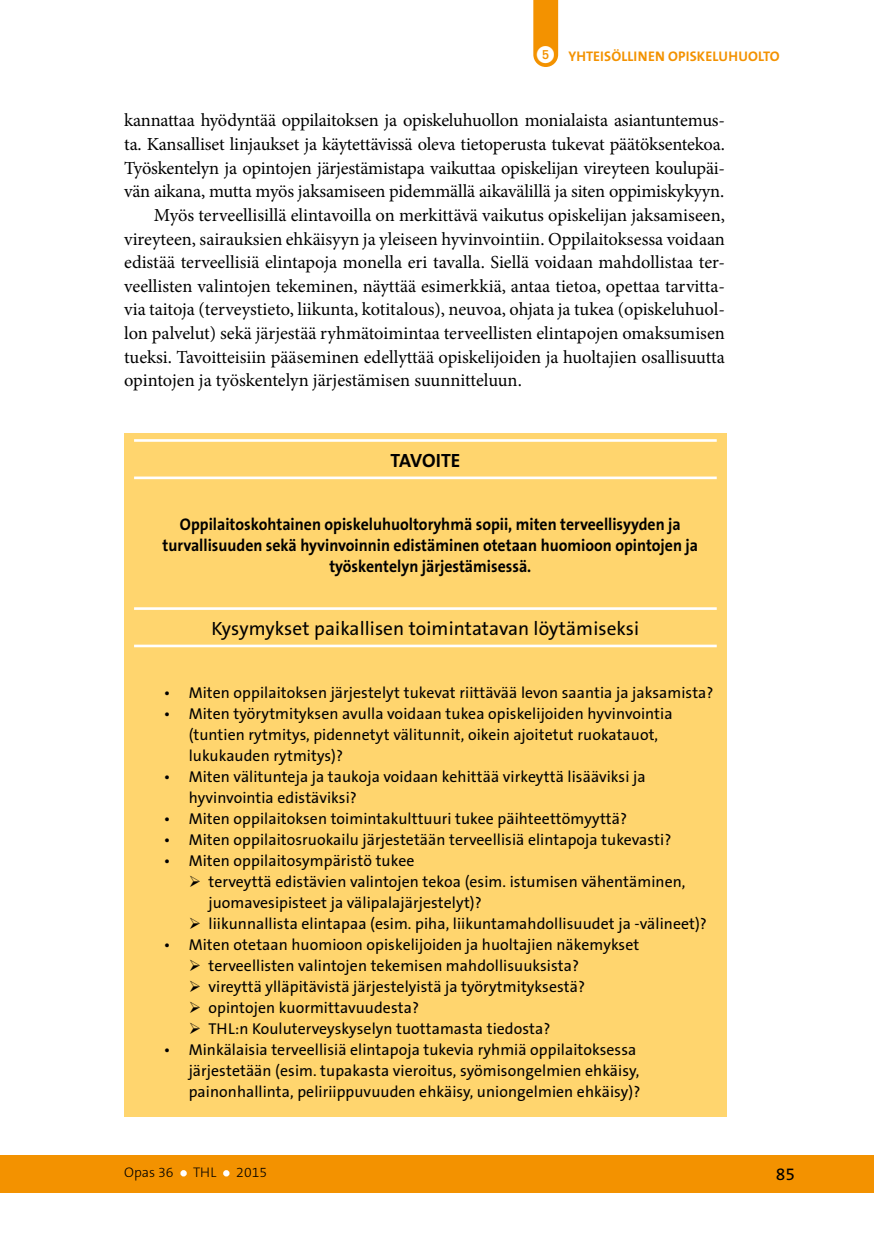
<style>
.page{position:relative;width:874px;height:1241px;background:#fff}
.page>*{position:absolute;margin:0;border:0;box-sizing:border-box;transform-origin:0 0}
.Tavoite{font:19.25px "The Sans B5 Plain";letter-spacing:.005em;color:#000}
.Tavoite-2{font:700 19.25px "The Sans B7";letter-spacing:-.01em;color:#000}
.Leipis{font:18.38px/23.6px "Minion Pro";letter-spacing:-.005em;color:#000;text-align:justify}
.Leipis_ei_sis{font:18.38px/23.6px "Minion Pro";letter-spacing:-.01em;color:#000;text-align:justify}
.t1{font:17.5px "The Sans B5 Plain";color:#000}
.Tavoitebold{font:700 16.97px/21px "The Sans B7";color:#000;text-align:center;scale:.93 1}
.t2{font:15.75px/21px "The Sans B5 Plain";letter-spacing:.005em;color:#000}
.t3{font:700 14px "The Sans B7";letter-spacing:.01em;color:#f39200}
.t4{font:300 14px "The Sans B3";color:#000}
.s1{font-family:"European Pi One";font-weight:400;font-size:17.5px;color:#fff}
.s2{color:#fff}
</style>
<div class="page">
<svg style="left:533px;top:0;width:25px;height:67px;background:#f3970d"></svg>
<div style="left:0;top:1155px;width:873px;height:37px;background:#f39200"></div>
<div style="left:180px;top:1169px;width:7px;height:7px;border:4px solid #fff;border-radius:50%"></div>
<div style="left:223px;top:1169px;width:6px;height:7px;border:4px solid #fff;border-radius:50%"></div>
<div style="left:124px;top:433px;width:602px;height:683px;background:#ffd56e"></div>
<hr style="left:134px;top:439px;width:582px;height:2px;background:#fff">
<hr style="left:134px;top:476px;width:582px;height:3px;background:#fff">
<hr style="left:134px;top:607px;width:582px;height:2px;background:#fff">
<hr style="left:134px;top:644px;width:582px;height:3px;background:#fff">
<p class="t3" style="left:536px;top:48px;width:244px"><span class="s1">5</span> YHTEISÖLLINEN OPISKELUHUOLTO</p>
<p class="Leipis_ei_sis" style="left:124px;top:109px;width:602px">kannattaa hyödyntää oppilaitoksen ja opiskeluhuollon monialaista asiantuntemus&shy;ta. Kansalliset linjaukset ja käytettävissä oleva tietoperusta tukevat päätöksentekoa.<br>Työskentelyn ja opintojen järjestämistapa vaikuttaa opiskelijan vireyteen koulupäi&shy;vän aikana, mutta myös jaksamiseen pidemmällä aikavälillä ja siten oppimiskykyyn.</p>
<p class="Leipis" style="left:124px;top:203px;width:602px;text-indent:30px">Myös terveellisillä elintavoilla on merkittävä vaikutus opiskelijan jaksamiseen, vireyteen, sairauksien ehkäisyyn ja yleiseen hyvinvointiin. Oppilaitoksessa voidaan edistää terveellisiä elintapoja monella eri tavalla. Siellä voidaan mahdollistaa ter&shy;veellisten valintojen tekeminen, näyttää esimerkkiä, antaa tietoa, opettaa tarvitta&shy;via taitoja (terveystieto, liikunta, kotitalous), neuvoa, ohjata ja tukea (opiskeluhuol&shy;lon palvelut) sekä järjestää ryhmätoimintaa terveellisten elintapojen omaksumisen tueksi. Tavoitteisiin pääseminen edellyttää opiskelijoiden ja huoltajien osallisuutta opintojen ja työskentelyn järjestämisen suunnitteluun.</p>
<p class="Tavoite-2" style="left:390px;top:450px;width:71px">TAVOITE</p>
<p class="Tavoitebold" style="left:162px;top:514px;width:577px">Oppilaitoskohtainen opiskeluhuoltoryhmä sopii, miten terveellisyyden ja turvallisuuden sekä hyvinvoinnin edistäminen otetaan huomioon opintojen ja työskentelyn järjestämisessä.</p>
<p class="Tavoite" style="left:211px;top:618px;width:429px">Kysymykset paikallisen toimintatavan löytämiseksi</p>
<p class="t2" style="left:164px;top:682px;width:551px">• Miten oppilaitoksen järjestelyt tukevat riittävää levon saantia ja jaksamista?</p>
<p class="t2" style="left:189px;top:703px;width:485px;text-indent:-25px">• Miten työrytmityksen avulla voidaan tukea opiskelijoiden hyvinvointia (tuntien rytmitys, pidennetyt välitunnit, oikein ajoitetut ruokatauot, lukukauden rytmitys)?</p>
<p class="t2" style="left:189px;top:766px;width:458px;text-indent:-25px">• Miten välitunteja ja taukoja voidaan kehittää virkeyttä lisääviksi ja hyvinvointia edistäviksi?</p>
<p class="t2" style="left:164px;top:808px;width:464px">• Miten oppilaitoksen toimintakulttuuri tukee päihteettömyyttä?</p>
<p class="t2" style="left:164px;top:829px;width:509px">• Miten oppilaitosruokailu järjestetään terveellisiä elintapoja tukevasti?</p>
<p class="t2" style="left:164px;top:850px;width:252px">• Miten oppilaitosympäristö tukee</p>
<p class="t2" style="left:208px;top:871px;width:478px">terveyttä edistävien valintojen tekoa (esim. istumisen vähentäminen, juomavesipisteet ja välipalajärjestelyt)?</p>
<p class="t2" style="left:208px;top:913px;width:499px">liikunnallista elintapaa (esim. piha, liikuntamahdollisuudet ja -välineet)?</p>
<p class="t2" style="left:164px;top:934px;width:476px">• Miten otetaan huomioon opiskelijoiden ja huoltajien näkemykset</p>
<p class="t2" style="left:208px;top:955px;width:372px">terveellisten valintojen tekemisen mahdollisuuksista?</p>
<p class="t2" style="left:208px;top:976px;width:378px">vireyttä ylläpitävistä järjestelyistä ja työrytmityksestä?</p>
<p class="t2" style="left:208px;top:997px;width:212px">opintojen kuormittavuudesta?</p>
<p class="t2" style="left:208px;top:1018px;width:343px">THL:n Kouluterveyskyselyn tuottamasta tiedosta?</p>
<p class="t2" style="left:189px;top:1039px;width:453px;text-indent:-25px">• Minkälaisia terveellisiä elintapoja tukevia ryhmiä oppilaitoksessa järjestetään (esim. tupakasta vieroitus, syömisongelmien ehkäisy, painonhallinta, peliriippuvuuden ehkäisy, uniongelmien ehkäisy)?</p>
<p class="t4" style="left:124px;top:1165px;width:144px">Opas 36 <span class="s2">•</span> THL <span class="s2">•</span> 2015</p>
<p class="t1" style="left:775px;top:1164px;width:21px">85</p>
</div>
